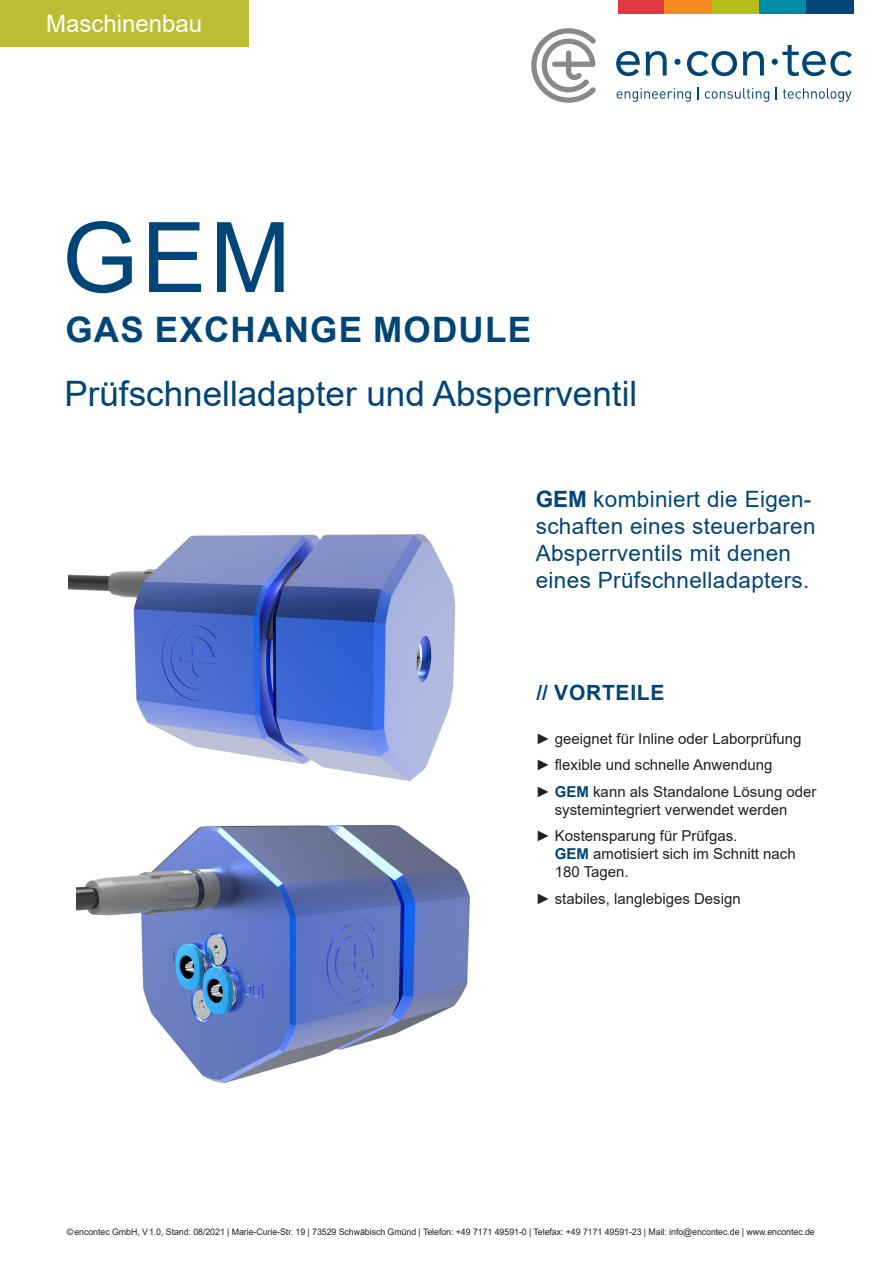
<style>
.page{position:relative;width:893px;height:1263px;background:#fff}
.page>*{position:absolute;margin:0;border:0;box-sizing:border-box;transform-origin:0 0}
.t1{font:97.5px "Arial";color:#004577}
.t2{font:35.1px "Arial";color:#004577}
.t3{font:700 35.1px "Arial";letter-spacing:.035em;color:#004577}
.t4{font:24px "Arial";color:#fff}
.t5{font:22.5px/27px "Arial";letter-spacing:.015em;color:#004577}
.t6{font:700 21px "Arial";letter-spacing:.035em;color:#004576}
.t7{font:15px/26.5px "Arial";color:#231f20}
.t8{font:9px "Arial";letter-spacing:-.005em;color:#231f20}
.s1{font-weight:700}
.s2{font-weight:700;color:#004576}
</style>
<div class="page">
<svg style="left:616px;top:51px;width:24px;height:25px"></svg>
<svg style="left:531px;top:28px;width:65px;height:75px"></svg>
<svg style="left:646px;top:51px;width:21px;height:24px"></svg>
<div style="left:674px;top:59px;width:7px;height:6px;background:#004577;border-radius:50%"></div>
<svg style="left:687px;top:51px;width:50px;height:25px"></svg>
<svg style="left:743px;top:51px;width:21px;height:24px"></svg>
<svg style="left:772px;top:45px;width:80px;height:31px"></svg>
<svg style="left:617px;top:88px;width:74px;height:14px"></svg>
<svg style="left:697px;top:87px;width:2px;height:13px"></svg>
<svg style="left:705px;top:88px;width:64px;height:14px"></svg>
<svg style="left:776px;top:87px;width:1px;height:13px"></svg>
<svg style="left:783px;top:88px;width:68px;height:14px"></svg>
<div style="left:618px;top:0;width:235px;height:14px;background:#e1373d"></div>
<div style="left:665px;top:0;width:47px;height:14px;background:#f68b1f"></div>
<div style="left:712px;top:0;width:47px;height:14px;background:#b5bd1a"></div>
<div style="left:759px;top:0;width:47px;height:14px;background:#008ba7"></div>
<div style="left:806px;top:0;width:47px;height:14px;background:#004577"></div>
<div style="left:0;top:0;width:248px;height:47px;background:#bdbe34"></div>
<img style="left:68px;top:534px;width:388px;height:247px">
<img style="left:77px;top:824px;width:393px;height:260px">
<h3 class="t4" style="left:46px;top:7px;width:158px">Maschinenbau</h3>
<h1 class="t1" style="left:62px;top:191px;width:230px">GEM</h1>
<h2 class="t3" style="left:65px;top:304px;width:467px">GAS EXCHANGE MODULE</h2>
<h2 class="t2" style="left:64px;top:370px;width:574px">Prüfschnelladapter und Absperrventil</h2>
<h3 class="t5" style="left:536px;top:485px;width:281px"><span class="s1">GEM</span> kombiniert die Eigen&shy;schaften eines steuerbaren<br>Absperrventils mit denen eines Prüfschnelladapters.</h3>
<h3 class="t6" style="left:536px;top:677px;width:130px">// VORTEILE</h3>
<p class="t7" style="left:536px;top:725px;width:282px">► geeignet für Inline oder Laborprüfung ► flexible und schnelle Anwendung<br>► <span class="s2">GEM</span> kann als Standalone Lösung oder</p>
<p class="t7" style="left:536px;top:796px;width:253px;text-indent:19px">systemintegriert verwendet werden ► Kostensparung für Prüfgas.</p>
<p class="t7" style="left:555px;top:845px;width:242px;line-height:18px"><span class="s2">GEM</span> amotisiert sich im Schnitt nach<br>180 Tagen.</p>
<p class="t7" style="left:536px;top:885px;width:206px">► stabiles, langlebiges Design</p>
<p class="t8" style="left:67px;top:1225px;width:749px">©encontec GmbH, V1.0, Stand: 08/2021 | Marie-Curie-Str. 19 | 73529 Schwäbisch Gmünd | Telefon: +49 7171 49591-0 | Telefax: +49 7171 49591-23 | Mail: info@encontec.de | www.encontec.de</p>
</div>
